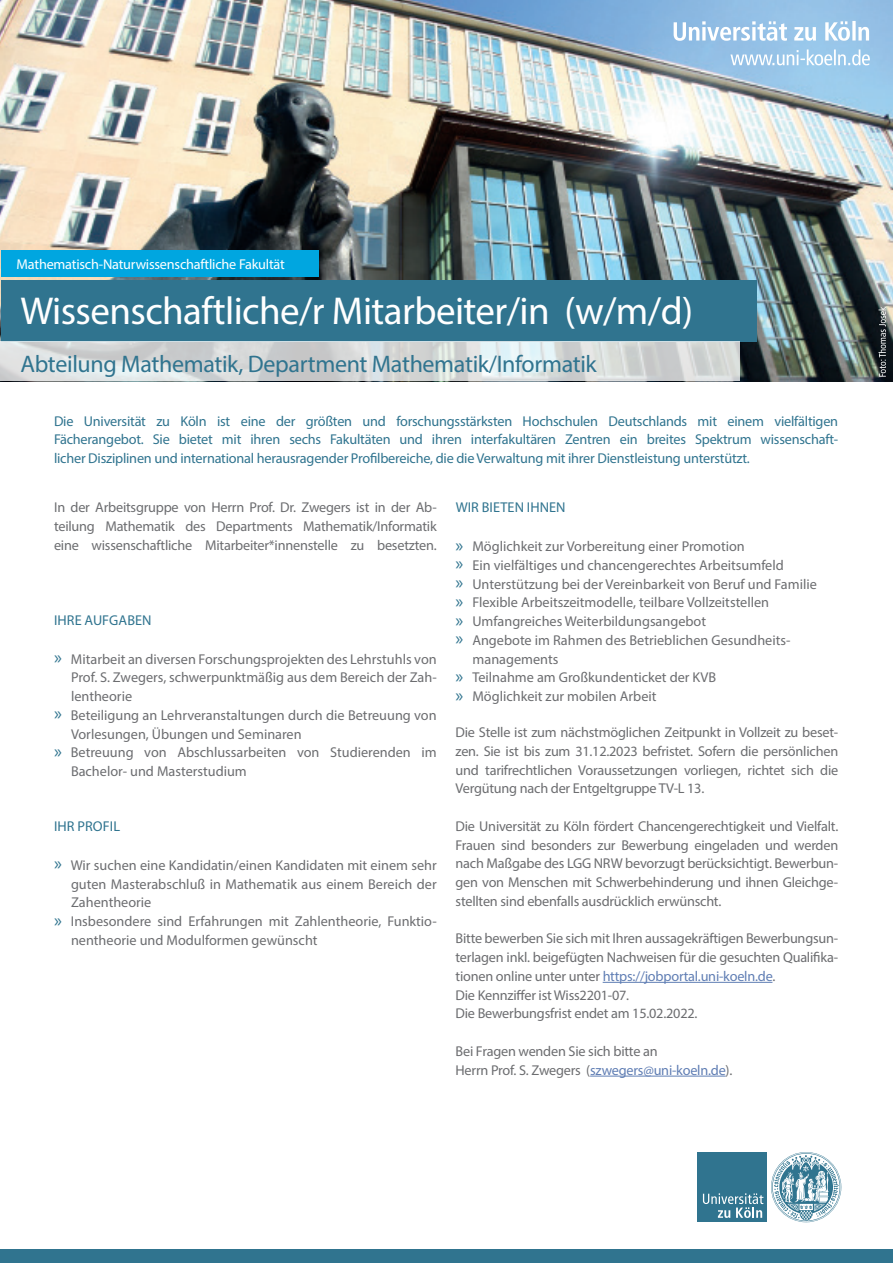
<style>
.page{position:relative;width:893px;height:1263px;background:#fff}
.page>*{position:absolute;margin:0;border:0;box-sizing:border-box;transform-origin:0 0}
.t1{font:39px "Myriad Pro";letter-spacing:-.015em;color:#fff}
.t2{font:24px "Myriad Pro";letter-spacing:-.015em;color:#30748f}
.Fließtext{font:14.25px/18.8px "Myriad Pro";color:#6c6d70;text-align:justify}
.t3{font:14.25px/18.8px "Myriad Pro";letter-spacing:-.015em;color:#30748f;text-align:justify}
.t4{font:14.25px "Myriad Pro";letter-spacing:-.015em;color:#fff}
.t5{font:14.25px "Myriad Pro";letter-spacing:.005em;color:#30748f}
.s1{font-size:18.75px;color:#30748f}
.s2{color:#607eb4}
</style>
<div class="page">
<img style="left:0;top:0;width:893px;height:382px">
<div style="left:0;top:1249px;width:893px;height:14px;background:#30748f"></div>
<svg style="left:730px;top:49px;width:140px;height:16px"></svg>
<svg style="left:674px;top:21px;width:195px;height:20px"></svg>
<div style="left:697px;top:1152px;width:70px;height:70px;background:#30748f"></div>
<svg style="left:703px;top:1193px;width:60px;height:25px"></svg>
<svg style="left:771px;top:1152px;width:70px;height:70px"></svg>
<div style="left:1px;top:280px;width:756px;height:62px;background:#30748f"></div>
<svg style="left:0;top:342px;width:740px;height:39px;background:#d6d9d9"></svg>
<hr style="left:603px;top:982px;width:169px;height:1px;background:#607eb4">
<hr style="left:590px;top:1076px;width:136px;height:1px;background:#607eb4">
<div style="left:1px;top:250px;width:318px;height:27px;background:#00a6e0"></div>
<svg style="left:878px;top:307px;width:8px;height:70px"></svg>
<p class="t4" style="left:17px;top:255px;width:270px">Mathematisch-Naturwissenschaftliche Fakultät</p>
<p class="t1" style="left:20px;top:287px;width:674px">Wissenschaftliche/r Mitarbeiter/in (w/m/d)</p>
<p class="t2" style="left:20px;top:349px;width:578px">Abteilung Mathematik, Department Mathematik/Informatik</p>
<p class="t3" style="left:54px;top:411px;width:786px">Die Universität zu Köln ist eine der größten und forschungsstärksten Hochschulen Deutschlands mit einem vielfältigen Fächerangebot. Sie bietet mit ihren sechs Fakultäten und ihren interfakultären Zentren ein breites Spektrum wissenschaft&shy;licher Disziplinen und international herausragender Profilbereiche, die die Verwaltung mit ihrer Dienstleistung unterstützt.</p>
<p class="Fließtext" style="left:54px;top:498px;width:384px">In der Arbeitsgruppe von Herrn Prof. Dr. Zwegers ist in der Ab&shy;teilung Mathematik des Departments Mathematik/Informatik eine wissenschaftliche Mitarbeiter*innenstelle zu besetzten.</p>
<p class="t5" style="left:54px;top:611px;width:99px">IHRE AUFGABEN</p>
<p class="Fließtext" style="left:71px;top:649px;width:367px;text-indent:-17px"><span class="s1">»</span> Mitarbeit an diversen Forschungsprojekten des Lehrstuhls von Prof. S. Zwegers, schwerpunktmäßig aus dem Bereich der Zah&shy;lentheorie</p>
<p class="Fließtext" style="left:71px;top:705px;width:367px;text-indent:-17px"><span class="s1">»</span> Beteiligung an Lehrveranstaltungen durch die Betreuung von<br>Vorlesungen, Übungen und Seminaren</p>
<p class="Fließtext" style="left:71px;top:743px;width:367px;text-indent:-17px"><span class="s1">»</span> Betreuung von Abschlussarbeiten von Studierenden im<br>Bachelor- und Masterstudium</p>
<p class="t5" style="left:54px;top:817px;width:67px">IHR PROFIL</p>
<p class="Fließtext" style="left:71px;top:855px;width:367px;text-indent:-17px"><span class="s1">»</span> Wir suchen eine Kandidatin/einen Kandidaten mit einem sehr guten Masterabschluß in Mathematik aus einem Bereich der Zahentheorie</p>
<p class="Fließtext" style="left:71px;top:912px;width:367px;text-indent:-17px"><span class="s1">»</span> Insbesondere sind Erfahrungen mit Zahlentheorie, Funktio&shy;nentheorie und Modulformen gewünscht</p>
<p class="t5" style="left:456px;top:498px;width:111px">WIR BIETEN IHNEN</p>
<p class="Fließtext" style="left:456px;top:537px;width:291px"><span class="s1">»</span> Möglichkeit zur Vorbereitung einer Promotion</p>
<p class="Fließtext" style="left:456px;top:555px;width:330px"><span class="s1">»</span> Ein vielfältiges und chancengerechtes Arbeitsumfeld</p>
<p class="Fließtext" style="left:456px;top:574px;width:363px"><span class="s1">»</span> Unterstützung bei der Vereinbarkeit von Beruf und Familie</p>
<p class="Fließtext" style="left:456px;top:593px;width:315px"><span class="s1">»</span> Flexible Arbeitszeitmodelle, teilbare Vollzeitstellen</p>
<p class="Fließtext" style="left:456px;top:612px;width:252px"><span class="s1">»</span> Umfangreiches Weiterbildungsangebot</p>
<p class="Fließtext" style="left:473px;top:630px;width:319px;text-indent:-17px"><span class="s1">»</span> Angebote im Rahmen des Betrieblichen Gesundheits&shy;managements</p>
<p class="Fließtext" style="left:456px;top:668px;width:262px"><span class="s1">»</span> Teilnahme am Großkundenticket der KVB</p>
<p class="Fließtext" style="left:456px;top:687px;width:202px"><span class="s1">»</span> Möglichkeit zur mobilen Arbeit</p>
<p class="Fließtext" style="left:456px;top:723px;width:384px">Die Stelle ist zum nächstmöglichen Zeitpunkt in Vollzeit zu beset&shy;zen. Sie ist bis zum 31.12.2023 befristet. Sofern die persönlichen und tarifrechtlichen Voraussetzungen vorliegen, richtet sich die Vergütung nach der Entgeltgruppe TV-L 13.</p>
<p class="Fließtext" style="left:456px;top:816px;width:384px">Die Universität zu Köln fördert Chancengerechtigkeit und Vielfalt.<br>Frauen sind besonders zur Bewerbung eingeladen und werden nach Maßgabe des LGG NRW bevorzugt berücksichtigt. Bewerbun&shy;gen von Menschen mit Schwerbehinderung und ihnen Gleichge&shy;stellten sind ebenfalls ausdrücklich erwünscht.</p>
<p class="Fließtext" style="left:456px;top:929px;width:384px">Bitte bewerben Sie sich mit Ihren aussagekräftigen Bewerbungsun&shy;terlagen inkl. beigefügten Nachweisen für die gesuchten Qualifika&shy;tionen online unter unter <span class="s2">https://jobportal.uni-koeln.de</span>.</p>
<p class="Fließtext" style="left:456px;top:985px;width:175px">Die Kennziffer ist Wiss2201-07.</p>
<p class="Fließtext" style="left:456px;top:1004px;width:243px">Die Bewerbungsfrist endet am 15.02.2022.</p>
<p class="Fließtext" style="left:456px;top:1041px;width:204px">Bei Fragen wenden Sie sich bitte an</p>
<p class="Fließtext" style="left:456px;top:1060px;width:278px">Herrn Prof. S. Zwegers (<span class="s2">szwegers@uni-koeln.de</span>).</p>
</div>
